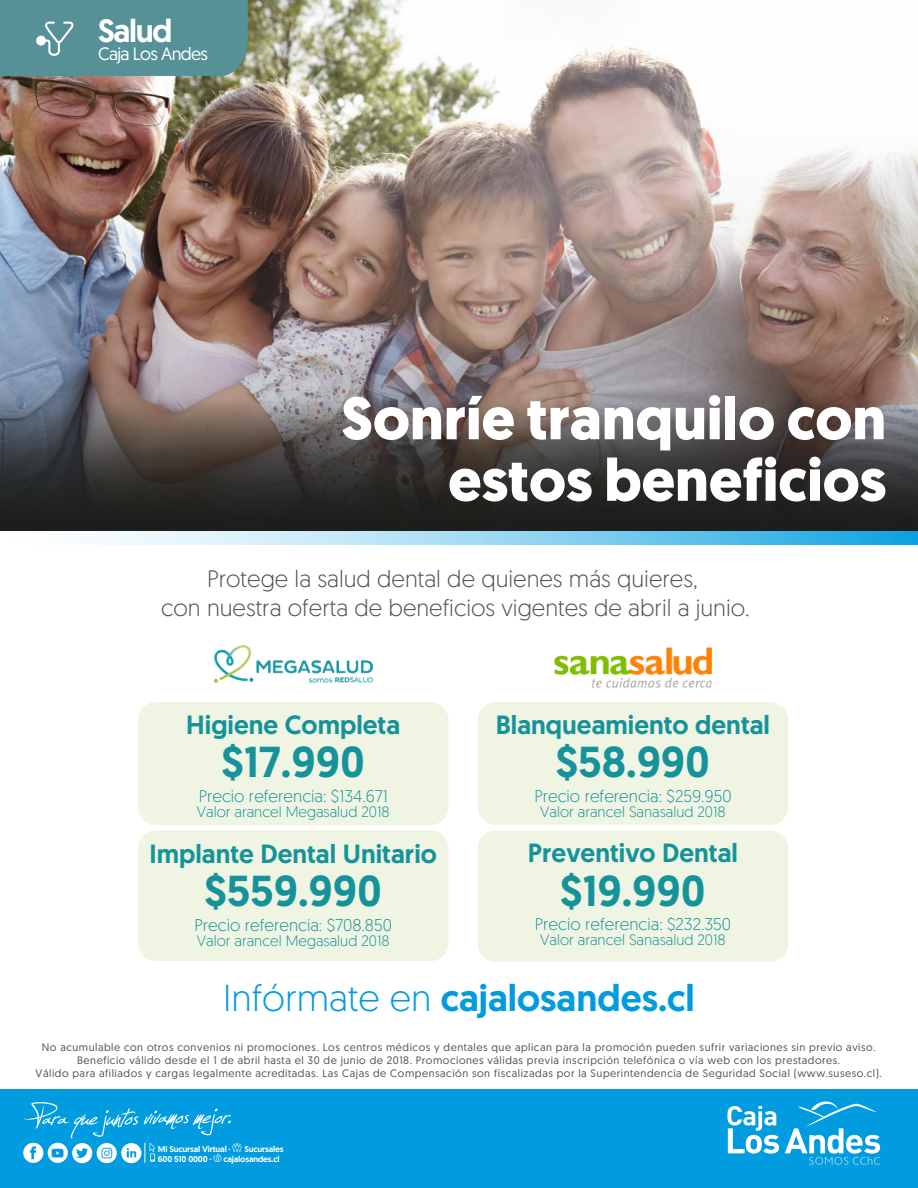
<style>
.page{position:relative;width:918px;height:1188px;background:#fff}
.page>*{position:absolute;margin:0;border:0;box-sizing:border-box;transform-origin:0 0}
.t1{font:700 59.85px/61.5px "Geomanist";color:#fff;text-align:right}
.t2{font:500 43.2px "Geomanist";color:#16939a}
.t3{font:500 37.5px "Geomanist";color:#009cdf}
.t4{font:500 32.25px "Geomanist";letter-spacing:-.04em;color:#fff}
.t5{font:500 26.25px "Geomanist";color:#16939a}
.t6{font:300 23.7px/28.3px "Geomanist";color:#525252;text-align:center}
.t7{font:17.85px "Geomanist";letter-spacing:-.04em;color:#fff}
.t8{font:300 16.95px "Geomanist";color:#16939a}
.t9{font:300 15px "Geomanist";color:#16939a}
.t10{font:10.8px/13px "Geomanist";letter-spacing:.05em;color:#525252;text-align:center}
.t11{font:500 8.4px "Geomanist";letter-spacing:-.02em;color:#fff}
.s1{font-weight:300}
</style>
<div class="page">
<img style="left:0;top:0;width:918px;height:532px">
<svg style="left:98px;top:532px;width:820px;height:12px;background:#90d4f1"></svg>
<div style="left:0;top:1089px;width:918px;height:99px;background:#009cdf"></div>
<svg style="left:727px;top:1106px;width:52px;height:48px"></svg>
<svg style="left:785px;top:1101px;width:95px;height:64px"></svg>
<svg style="left:24px;top:1102px;width:218px;height:61px"></svg>
<img style="left:214px;top:646px;width:158px;height:37px">
<div style="left:138px;top:702px;width:310px;height:123px;background:#f0f5e3;border-radius:18px"></div>
<div style="left:138px;top:830px;width:310px;height:131px;background:#f0f5e3;border-radius:18px"></div>
<img style="left:554px;top:647px;width:158px;height:41px">
<div style="left:478px;top:702px;width:310px;height:123px;background:#f0f5e3;border-radius:18px"></div>
<div style="left:478px;top:830px;width:310px;height:132px;background:#f0f5e3;border-radius:18px"></div>
<h3 class="t4" style="left:98px;top:9px;width:76px">Salud</h3>
<h3 class="t7" style="left:98px;top:42px;width:111px">Caja Los Andes</h3>
<h1 class="t1" style="left:341px;top:388px;width:546px">Sonríe tranquilo con estos beneficios</h1>
<h3 class="t6" style="left:161px;top:564px;width:590px">Protege la salud dental de quienes más quieres,<br>con nuestra oferta de beneficios vigentes de abril a junio.</h3>
<h3 class="t5" style="left:186px;top:707px;width:215px">Higiene Completa</h3>
<h2 class="t2" style="left:222px;top:734px;width:145px">$17.990</h2>
<h3 class="t8" style="left:199px;top:785px;width:191px">Precio referencia: $134.671</h3>
<h3 class="t9" style="left:197px;top:802px;width:194px">Valor arancel Megasalud 2018</h3>
<h3 class="t5" style="left:149px;top:836px;width:289px">Implante Dental Unitario</h3>
<h2 class="t2" style="left:204px;top:863px;width:179px">$559.990</h2>
<h3 class="t8" style="left:195px;top:914px;width:199px">Precio referencia: $708.850</h3>
<h3 class="t9" style="left:197px;top:931px;width:194px">Valor arancel Megasalud 2018</h3>
<h3 class="t5" style="left:496px;top:707px;width:276px">Blanqueamiento dental</h3>
<h2 class="t2" style="left:556px;top:734px;width:156px">$58.990</h2>
<h3 class="t8" style="left:534px;top:785px;width:199px">Precio referencia: $259.950</h3>
<h3 class="t9" style="left:540px;top:802px;width:187px">Valor arancel Sanasalud 2018</h3>
<h3 class="t5" style="left:528px;top:836px;width:212px">Preventivo Dental</h3>
<h2 class="t2" style="left:560px;top:862px;width:147px">$19.990</h2>
<h3 class="t8" style="left:535px;top:913px;width:198px">Precio referencia: $232.350</h3>
<h3 class="t9" style="left:540px;top:930px;width:187px">Valor arancel Sanasalud 2018</h3>
<h3 class="t3" style="left:223px;top:973px;width:473px"><span class="s1">Infórmate en</span> cajalosandes.cl</h3>
<p class="t10" style="left:36px;top:1041px;width:848px">No acumulable con otros convenios ni promociones. Los centros médicos y dentales que aplican para la promoción pueden sufrir variaciones sin previo aviso.<br>Beneficio válido desde el 1 de abril hasta el 30 de junio de 2018. Promociones válidas previa inscripción telefónica o vía web con los prestadores.<br>Válido para afiliados y cargas legalmente acreditadas. Las Cajas de Compensación son fiscalizadas por la Superintendencia de Seguridad Social (www.suseso.cl).</p>
<p class="t11" style="left:158px;top:1143px;width:74px">Mi Sucursal Virtual ·</p>
<p class="t11" style="left:244px;top:1143px;width:41px">Sucursales</p>
<p class="t11" style="left:158px;top:1153px;width:55px">600 510 0000 ·</p>
<p class="t11" style="left:223px;top:1153px;width:58px">cajalosandes.cl</p>
</div>
